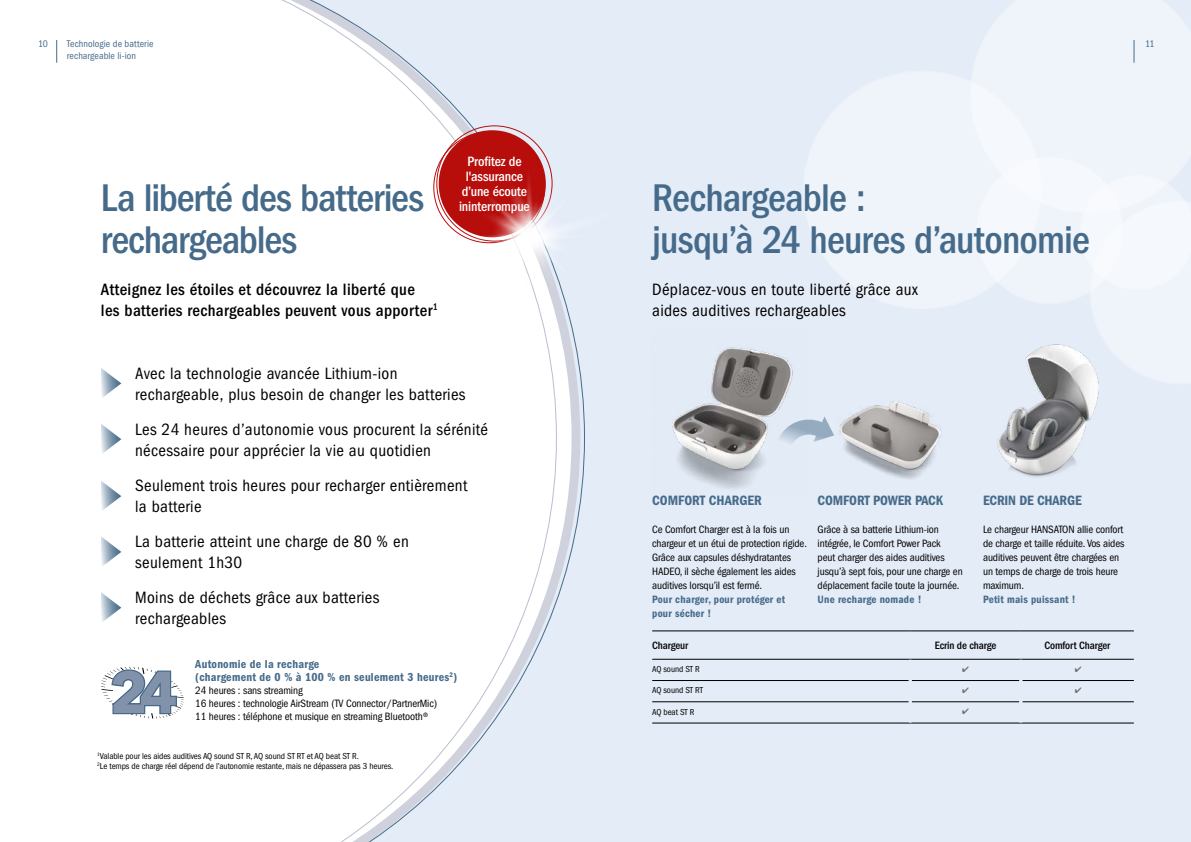
<style>
.page{position:relative;width:1191px;height:842px;background:#fff}
.page>*{position:absolute;margin:0;border:0;box-sizing:border-box;transform-origin:0 0}
.t1{font:500 condensed 40px/42px "ITC Franklin Gothic Std";letter-spacing:-.02em;color:#466b8a}
.t2{font:condensed 17px/20.4px "ITC Franklin Gothic Std";letter-spacing:.02em;color:#000}
.t3{font:500 condensed 17px/20.4px "ITC Franklin Gothic Std";letter-spacing:.02em;color:#000}
.t4{font:500 condensed 14px/15px "ITC Franklin Gothic Std";letter-spacing:-.01em;color:#fff;text-align:center}
.t5{font:14px "ITC Franklin Gothic Std Dm Cd";letter-spacing:-.01em;color:#466b8a}
.t6{font:12px/13px "ITC Franklin Gothic Std Dm Cd";letter-spacing:.02em;color:#466b8a}
.t7{font:condensed 11px/14px "ITC Franklin Gothic Std";letter-spacing:-.01em;color:#000}
.t8{font:11px/14px "ITC Franklin Gothic Std Dm Cd";letter-spacing:.02em;color:#466b8a}
.t9{font:500 condensed 11px "ITC Franklin Gothic Std";letter-spacing:-.01em;color:#000}
.t10{font:condensed 10px "ITC Franklin Gothic Std";letter-spacing:.005em;color:#466b8a}
.t11{font:condensed 9px/10px "ITC Franklin Gothic Std";letter-spacing:-.01em;color:#000}
</style>
<div class="page">
<div style="left:57px;top:0;width:1134px;height:842px;background:#e4ecf7"></div>
<div style="left:976px;top:157px;width:147px;height:148px;background:#eff4fa;border-radius:50%"></div>
<svg style="left:1079px;top:214px;width:112px;height:168px"></svg>
<div style="left:803px;top:70px;width:239px;height:239px;background:#eff4fa;border-radius:50%"></div>
<svg style="left:972px;top:0;width:219px;height:214px;fill:#eff4fa"></svg>
<img style="left:808px;top:289px;width:212px;height:190px">
<img style="left:981px;top:325px;width:125px;height:154px">
<img style="left:672px;top:347px;width:136px;height:142px">
<svg style="left:557px;top:309px;width:28px;height:292px"></svg>
<svg style="left:57px;top:0;width:500px;height:842px;background:#fbfcfd"></svg>
<svg style="left:101px;top:667px;width:83px;height:51px;background:#b6c0cc"></svg>
<svg style="left:56px;top:40px;width:1px;height:23px"></svg>
<svg style="left:1133px;top:40px;width:1px;height:23px"></svg>
<svg style="left:101px;top:368px;width:20px;height:31px"></svg>
<svg style="left:101px;top:424px;width:20px;height:31px"></svg>
<svg style="left:101px;top:481px;width:20px;height:31px"></svg>
<svg style="left:101px;top:536px;width:20px;height:31px"></svg>
<svg style="left:101px;top:592px;width:20px;height:31px"></svg>
<hr style="left:652px;top:722px;width:258px;height:1px;background:#000">
<hr style="left:910px;top:722px;width:110px;height:1px;background:#000">
<hr style="left:1020px;top:722px;width:113px;height:1px;background:#000">
<hr style="left:652px;top:630px;width:258px;height:1px;background:#000">
<hr style="left:910px;top:630px;width:110px;height:1px;background:#000">
<hr style="left:1020px;top:630px;width:113px;height:1px;background:#000">
<hr style="left:652px;top:659px;width:258px;height:1px;background:#000">
<hr style="left:910px;top:659px;width:110px;height:1px;background:#000">
<hr style="left:1020px;top:659px;width:113px;height:1px;background:#000">
<hr style="left:652px;top:680px;width:256px;height:1px;background:#000">
<hr style="left:911px;top:680px;width:108px;height:1px;background:#000">
<hr style="left:1022px;top:680px;width:111px;height:1px;background:#000">
<hr style="left:652px;top:702px;width:256px;height:1px;background:#000">
<hr style="left:911px;top:702px;width:108px;height:1px;background:#000">
<hr style="left:1022px;top:702px;width:111px;height:1px;background:#000">
<div style="left:439px;top:130px;width:107px;height:107px;background:#b70e0c;border-radius:50%"></div>
<img style="left:425px;top:164px;width:143px;height:145px">
<p class="t10" style="left:38px;top:38px;width:11px">10</p>
<p class="t10" style="left:67px;top:38px;width:88px">Technologie de batterie</p>
<p class="t10" style="left:1145px;top:38px;width:11px">11</p>
<p class="t10" style="left:67px;top:50px;width:71px">rechargeable li-ion</p>
<h1 class="t1" style="left:101px;top:177px;width:324px">La liberté des batteries rechargeables</h1>
<h2 class="t3" style="left:101px;top:280px;width:338px">Atteignez les étoiles et découvrez la liberté que<br>les batteries rechargeables peuvent vous apporter<sup>1</sup></h2>
<p class="t4" style="left:459px;top:154px;width:72px">Profitez de l'assurance d’une écoute ininterrompue</p>
<h2 class="t2" style="left:135px;top:364px;width:332px">Avec la technologie avancée Lithium-ion rechargeable, plus besoin de changer les batteries</h2>
<h2 class="t2" style="left:135px;top:420px;width:354px">Les 24 heures d’autonomie vous procurent la sérénité nécessaire pour apprécier la vie au quotidien</h2>
<h2 class="t2" style="left:135px;top:476px;width:334px">Seulement trois heures pour recharger entièrement la batterie</h2>
<h2 class="t2" style="left:135px;top:532px;width:275px">La batterie atteint une charge de 80 % en seulement 1h30</h2>
<h2 class="t2" style="left:135px;top:588px;width:246px">Moins de déchets grâce aux batteries rechargeables</h2>
<p class="t6" style="left:195px;top:657px;width:263px">Autonomie de la recharge<br>(chargement de 0 % à 100 % en seulement 3 heures<sup>2</sup>)</p>
<p class="t7" style="left:195px;top:684px;width:243px;line-height:13px">24 heures : sans streaming<br>16 heures : technologie AirStream (TV Connector/PartnerMic)<br>11 heures : téléphone et musique en streaming Bluetooth®</p>
<p class="t11" style="left:97px;top:751px;width:298px"><sup>1</sup>Valable pour les aides auditives AQ sound ST R, AQ sound ST RT et AQ beat ST R.<br><sup>2</sup>Le temps de charge réel dépend de l’autonomie restante, mais ne dépassera pas 3 heures.</p>
<h1 class="t1" style="left:652px;top:177px;width:439px">Rechargeable :<br>jusqu’à 24 heures d’autonomie</h1>
<h2 class="t2" style="left:652px;top:280px;width:267px">Déplacez-vous en toute liberté grâce aux aides auditives rechargeables</h2>
<p class="t5" style="left:652px;top:493px;width:111px">COMFORT CHARGER</p>
<p class="t7" style="left:652px;top:523px;width:156px">Ce Comfort Charger est à la fois un chargeur et un étui de protection rigide.<br>Grâce aux capsules déshydratantes HADEO, il sèche également les aides auditives lorsqu’il est fermé.</p>
<p class="t8" style="left:652px;top:593px;width:135px">Pour charger, pour protéger et pour sécher !</p>
<p class="t5" style="left:817px;top:493px;width:127px">COMFORT POWER PACK</p>
<p class="t7" style="left:817px;top:523px;width:147px">Grâce à sa batterie Lithium-ion intégrée, le Comfort Power Pack<br>peut charger des aides auditives jusqu’à sept fois, pour une charge en déplacement facile toute la journée.</p>
<p class="t8" style="left:817px;top:593px;width:105px">Une recharge nomade !</p>
<p class="t5" style="left:983px;top:493px;width:100px">ECRIN DE CHARGE</p>
<p class="t7" style="left:983px;top:523px;width:143px">Le chargeur HANSATON allie confort de charge et taille réduite. Vos aides auditives peuvent être chargées en un temps de charge de trois heure maximum.</p>
<p class="t8" style="left:983px;top:593px;width:94px">Petit mais puissant !</p>
<p class="t9" style="left:652px;top:639px;width:37px">Chargeur</p>
<p class="t9" style="left:934px;top:639px;width:63px">Ecrin de charge</p>
<p class="t9" style="left:1044px;top:639px;width:67px">Comfort Charger</p>
<p class="t11" style="left:652px;top:664px;width:49px">AQ sound ST R</p>
<p class="t11" style="left:652px;top:685px;width:52px">AQ sound ST RT</p>
<p class="t11" style="left:652px;top:707px;width:44px">AQ beat ST R</p>
</div>
